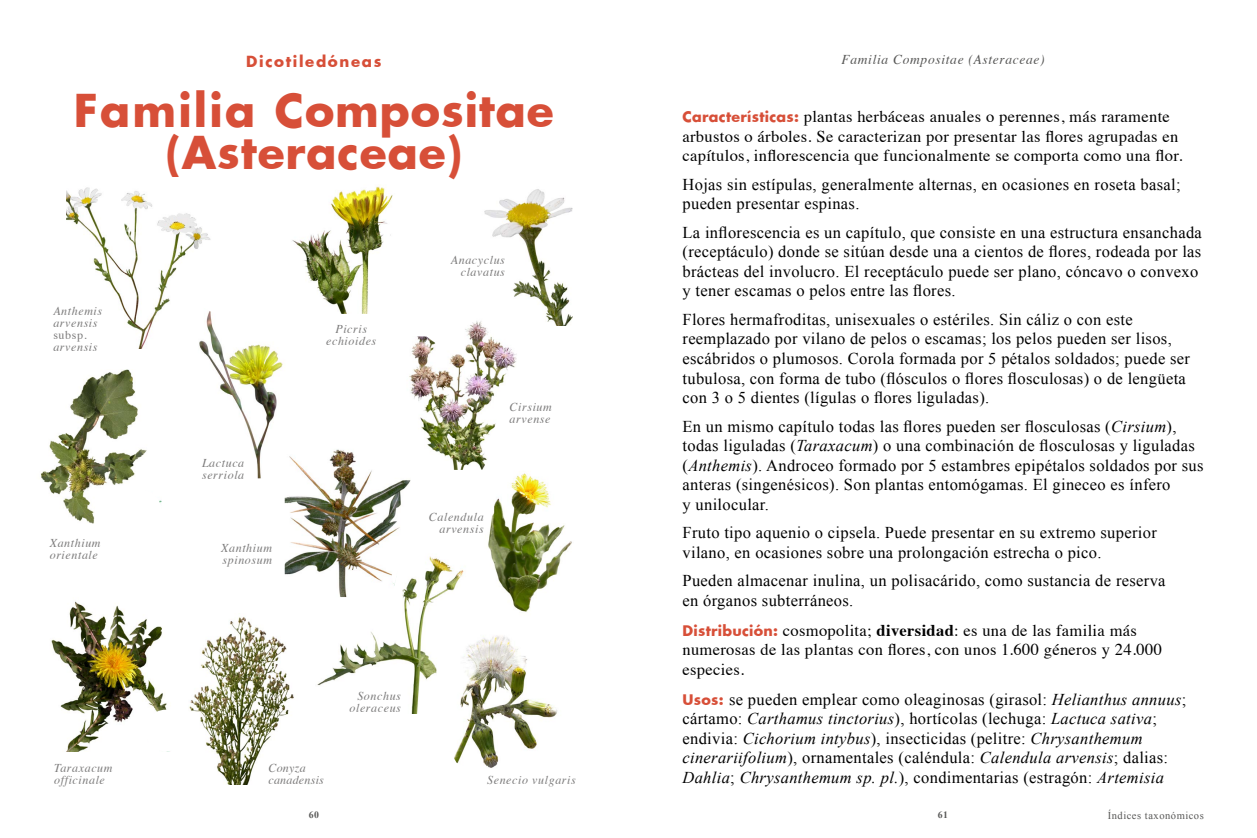
<style>
.page{position:relative;width:1257px;height:838px;background:#fff}
.page>*{position:absolute;margin:0;border:0;box-sizing:border-box;transform-origin:0 0}
.t1{font:700 44.25px/42.8px "Futura";letter-spacing:.02em;color:#d74f38;text-align:center}
.t2{font:16.5px/19.5px "Times New Roman";letter-spacing:.02em;color:#000}
.t3{font:16.5px/19.5px "Times";letter-spacing:.02em;color:#000}
.t4{font:700 15px "Futura";letter-spacing:.11em;color:#d74f38}
.t5{font:italic 13.5px "Times";letter-spacing:.05em;color:#575756}
.t6{font:italic 12px/12px "Times";letter-spacing:.05em;color:#7c7b7b}
.t7{font:italic 12px/12px "Times";letter-spacing:.02em;color:#7c7b7b}
.t8{font:12px "Times";letter-spacing:.05em;color:#7c7b7b}
.t9{font:10.5px "Times New Roman";letter-spacing:.05em;color:#575756}
.t10{font:700 9.75px "Times New Roman";color:#575756}
.s1{font-family:"Futura";font-weight:700;font-size:14.25px;color:#d74f38}
.s2{font-style:italic}
.s3{font-weight:700}
</style>
<div class="page">
<img style="left:484px;top:189px;width:89px;height:137px">
<img style="left:41px;top:370px;width:120px;height:153px">
<div style="left:120px;top:489px;width:41px;height:42px;background:#fff;border-radius:50%"></div>
<img style="left:66px;top:187px;width:145px;height:161px">
<div style="left:180px;top:306px;width:47px;height:46px;background:#fff;border-radius:50%"></div>
<img style="left:409px;top:316px;width:109px;height:154px">
<img style="left:189px;top:617px;width:122px;height:167px">
<div style="left:281px;top:738px;width:47px;height:46px;background:#fff;border-radius:50%"></div>
<img style="left:191px;top:307px;width:92px;height:171px">
<img style="left:481px;top:465px;width:91px;height:147px">
<img style="left:292px;top:186px;width:101px;height:128px">
<svg style="left:385px;top:304px;width:8px;height:10px"></svg>
<img style="left:317px;top:556px;width:147px;height:157px">
<div style="left:425px;top:673px;width:47px;height:46px;background:#fff;border-radius:50%"></div>
<img style="left:51px;top:601px;width:116px;height:150px">
<div style="left:145px;top:709px;width:42px;height:42px;background:#fff;border-radius:50%"></div>
<img style="left:285px;top:443px;width:126px;height:154px">
<svg style="left:392px;top:555px;width:19px;height:42px"></svg>
<img style="left:440px;top:629px;width:118px;height:139px">
<p class="t4" style="left:246px;top:51px;width:137px">Dicotiledóneas</p>
<h1 class="t1" style="left:74px;top:87px;width:481px">Familia Compositae (Asteraceae)</h1>
<p class="t5" style="left:841px;top:48px;width:205px">Familia Compositae (Asteraceae)</p>
<p class="t3" style="left:682px;top:106px;width:501px"><span class="s1">Características:</span> plantas herbáceas anuales o perennes, más raramente arbustos o árboles. Se caracterizan por presentar las flores agrupadas en capítulos, inflorescencia que funcionalmente se comporta como una flor.</p>
<p class="t2" style="left:682px;top:174px;width:500px">Hojas sin estípulas, generalmente alternas, en ocasiones en roseta basal; pueden presentar espinas.</p>
<p class="t2" style="left:682px;top:222px;width:521px">La inflorescencia es un capítulo, que consiste en una estructura ensanchada (receptáculo) donde se sitúan desde una a cientos de flores, rodeada por las brácteas del involucro. El receptáculo puede ser plano, cóncavo o convexo y tener escamas o pelos entre las flores.</p>
<p class="t2" style="left:682px;top:309px;width:509px">Flores hermafroditas, unisexuales o estériles. Sin cáliz o con este reemplazado por vilano de pelos o escamas; los pelos pueden ser lisos, escábridos o plumosos. Corola formada por 5 pétalos soldados; puede ser tubulosa, con forma de tubo (flósculos o flores flosculosas) o de lengüeta con 3 o 5 dientes (lígulas o flores liguladas).</p>
<p class="t2" style="left:682px;top:416px;width:523px">En un mismo capítulo todas las flores pueden ser flosculosas (<span class="s2">Cirsium</span>), todas liguladas (<span class="s2">Taraxacum</span>) o una combinación de flosculosas y liguladas (<span class="s2">Anthemis</span>). Androceo formado por 5 estambres epipétalos soldados por sus anteras (singenésicos). Son plantas entomógamas. El gineceo es ínfero<br>y unilocular.</p>
<p class="t2" style="left:682px;top:522px;width:476px">Fruto tipo aquenio o cipsela. Puede presentar en su extremo superior vilano, en ocasiones sobre una prolongación estrecha o pico.</p>
<p class="t2" style="left:682px;top:570px;width:485px">Pueden almacenar inulina, un polisacárido, como sustancia de reserva en órganos subterráneos.</p>
<p class="t3" style="left:682px;top:619px;width:481px"><span class="s1">Distribución:</span> cosmopolita; <span class="s3">diversidad</span>: es una de las familia más numerosas de las plantas con flores, con unos 1.600 géneros y 24.000 especies.</p>
<p class="t2" style="left:682px;top:689px;width:505px"><span class="s1">Usos:</span> se pueden emplear como oleaginosas (girasol: <span class="s2">Helianthus annuus</span>; cártamo: <span class="s2">Carthamus tinctorius</span>), hortícolas (lechuga: <span class="s2">Lactuca sativa</span>; endivia: <span class="s2">Cichorium intybus</span>), insecticidas (pelitre: <span class="s2">Chrysanthemum cinerariifolium</span>), ornamentales (caléndula: <span class="s2">Calendula arvensis</span>; dalias:<br><span class="s2">Dahlia</span>; <span class="s2">Chrysanthemum sp. pl.</span>), condimentarias (estragón: <span class="s2">Artemisia</span></p>
<p class="t9" style="left:1108px;top:808px;width:98px">Índices taxonómicos</p>
<p class="t6" style="left:451px;top:253px;width:56px;text-align:right">Anacyclus clavatus</p>
<p class="t6" style="left:53px;top:304px;width:50px">Anthemis arvensis</p>
<p class="t8" style="left:53px;top:324px;width:35px">subsp.</p>
<p class="t6" style="left:53px;top:340px;width:46px">arvensis</p>
<p class="t6" style="left:326px;top:323px;width:52px;text-align:center">Picris echioides</p>
<p class="t6" style="left:510px;top:400px;width:44px">Cirsium arvense</p>
<p class="t6" style="left:202px;top:456px;width:44px">Lactuca serriola</p>
<p class="t6" style="left:429px;top:510px;width:56px;text-align:right">Calendula arvensis</p>
<p class="t6" style="left:50px;top:536px;width:52px">Xanthium orientale</p>
<p class="t6" style="left:221px;top:541px;width:52px">Xanthium spinosum</p>
<p class="t6" style="left:349px;top:689px;width:53px;text-align:right">Sonchus oleraceus</p>
<p class="t7" style="left:268px;top:761px;width:57px">Conyza canadensis</p>
<p class="t6" style="left:54px;top:761px;width:60px">Taraxacum officinale</p>
<p class="t6" style="left:487px;top:773px;width:90px">Senecio vulgaris</p>
<p class="t10" style="left:309px;top:808px;width:12px">60</p>
<p class="t10" style="left:938px;top:808px;width:12px">61</p>
</div>
